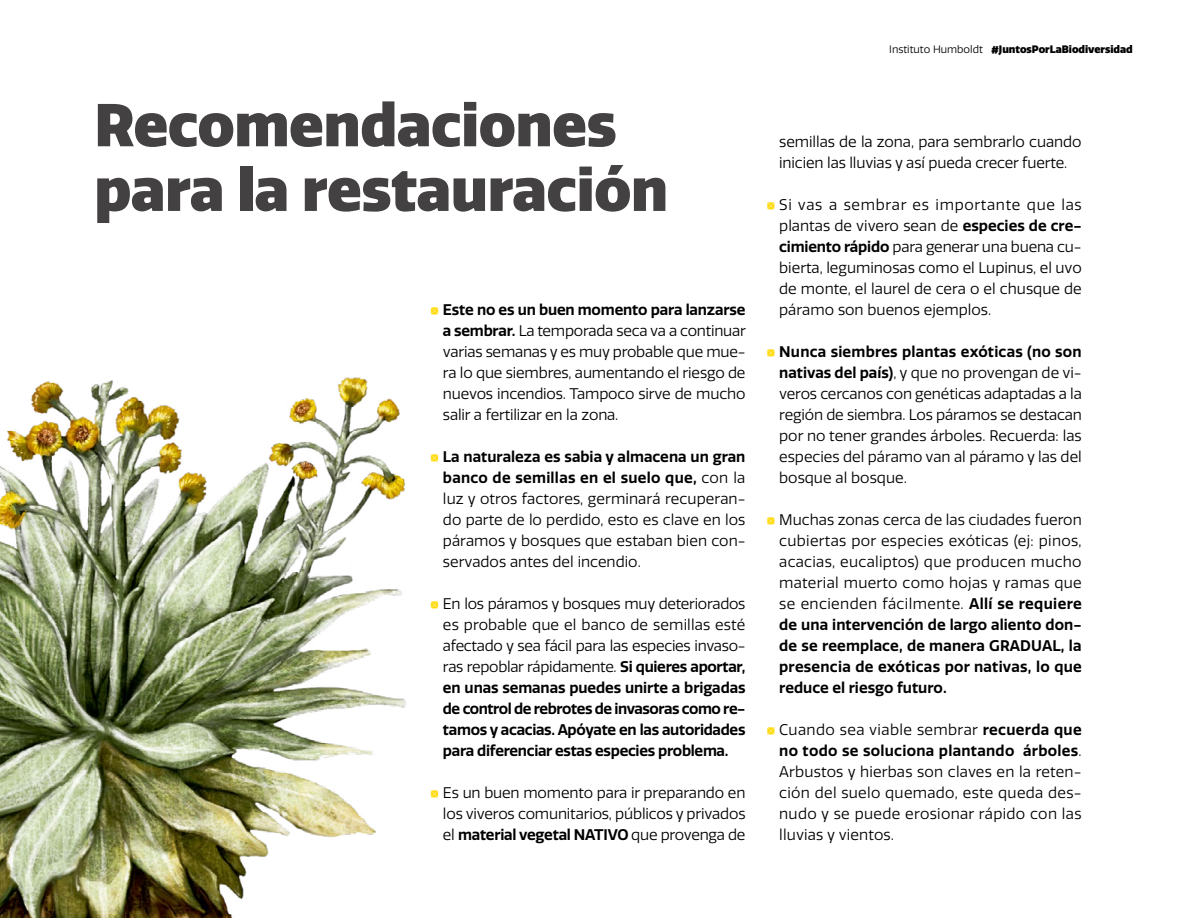
<style>
.page{position:relative;width:1188px;height:918px;background:#fff}
.page>*{position:absolute;margin:0;border:0;box-sizing:border-box;transform-origin:0 0}
.t1{font:900 58.8px/64.7px "Quatro";color:#434141}
.t2{font:15px/21px "Quatro";color:#000;text-align:justify}
.t3{font:600 15px/21px "Quatro";letter-spacing:-.02em;color:#000;text-align:justify}
.t4{font:900 10.5px "Quatro";color:#000}
.s1{font-family:"Arima Madurai";color:#ffd901}
.s2{font-weight:600}
.s3{font-family:"Arima Madurai";font-weight:400;color:#ffd901}
.s4{font-weight:400}
</style>
<div class="page">
<img style="left:0;top:377px;width:407px;height:541px">
<h1 class="t1" style="left:94px;top:93px;width:575px">Recomendaciones para la restauración</h1>
<p class="t2" style="left:443px;top:299px;width:304px;text-indent:-13px"><span class="s1">■</span> <span class="s2">Este no es un buen momento para lanzarse a sembrar.</span> La temporada seca va a continuar varias semanas y es muy probable que mue&shy;ra lo que siembres, aumentando el riesgo de nuevos incendios. Tampoco sirve de mucho salir a fertilizar en la zona.</p>
<p class="t2" style="left:443px;top:446px;width:304px;text-indent:-13px"><span class="s1">■</span> <span class="s2">La naturaleza es sabia y almacena un gran banco de semillas en el suelo que,</span> con la luz y otros factores, germinará recuperan&shy;do parte de lo perdido, esto es clave en los páramos y bosques que estaban bien con&shy;servados antes del incendio.</p>
<p class="t3" style="left:443px;top:593px;width:304px;text-indent:-13px"><span class="s3">■</span> <span class="s4">En los páramos y bosques muy deteriorados es probable que el banco de semillas esté afectado y sea fácil para las especies invaso&shy;ras repoblar rápidamente.</span> Si quieres aportar, en unas semanas puedes unirte a brigadas de control de rebrotes de invasoras como re&shy;tamos y acacias. Apóyate en las autoridades para diferenciar estas especies problema.</p>
<p class="t2" style="left:443px;top:782px;width:304px;text-indent:-13px"><span class="s1">■</span> Es un buen momento para ir preparando en los viveros comunitarios, públicos y privados el <span class="s2">material vegetal NATIVO</span> que provenga de</p>
<p class="t4" style="left:889px;top:43px;width:245px"><span class="s4">Instituto Humboldt</span> #JuntosPorLaBiodiversidad</p>
<p class="t2" style="left:779px;top:131px;width:304px">semillas de la zona, para sembrarlo cuando inicien las lluvias y así pueda crecer fuerte.</p>
<p class="t2" style="left:779px;top:194px;width:304px;text-indent:-13px"><span class="s1">■</span> Si vas a sembrar es importante que las plantas de vivero sean de <span class="s2">especies de cre&shy;cimiento rápido</span> para generar una buena cu&shy;bierta, leguminosas como el Lupinus, el uvo de monte, el laurel de cera o el chusque de páramo son buenos ejemplos.</p>
<p class="t2" style="left:779px;top:341px;width:304px;text-indent:-13px"><span class="s1">■</span> <span class="s2">Nunca siembres plantas exóticas (no son nativas del país)</span>, y que no provengan de vi&shy;veros cercanos con genéticas adaptadas a la región de siembra. Los páramos se destacan por no tener grandes árboles. Recuerda: las especies del páramo van al páramo y las del bosque al bosque.</p>
<p class="t2" style="left:779px;top:509px;width:304px;text-indent:-13px"><span class="s1">■</span> Muchas zonas cerca de las ciudades fueron cubiertas por especies exóticas (ej: pinos, acacias, eucaliptos) que producen mucho material muerto como hojas y ramas que se encienden fácilmente. <span class="s2">Allí se requiere de una intervención de largo aliento don&shy;de se reemplace, de manera GRADUAL, la presencia de exóticas por nativas, lo que reduce el riesgo futuro.</span></p>
<p class="t2" style="left:779px;top:719px;width:304px;text-indent:-13px"><span class="s1">■</span> Cuando sea viable sembrar <span class="s2">recuerda que no todo se soluciona plantando árboles</span>.<br>Arbustos y hierbas son claves en la reten&shy;ción del suelo quemado, este queda des&shy;nudo y se puede erosionar rápido con las lluvias y vientos.</p>
</div>
